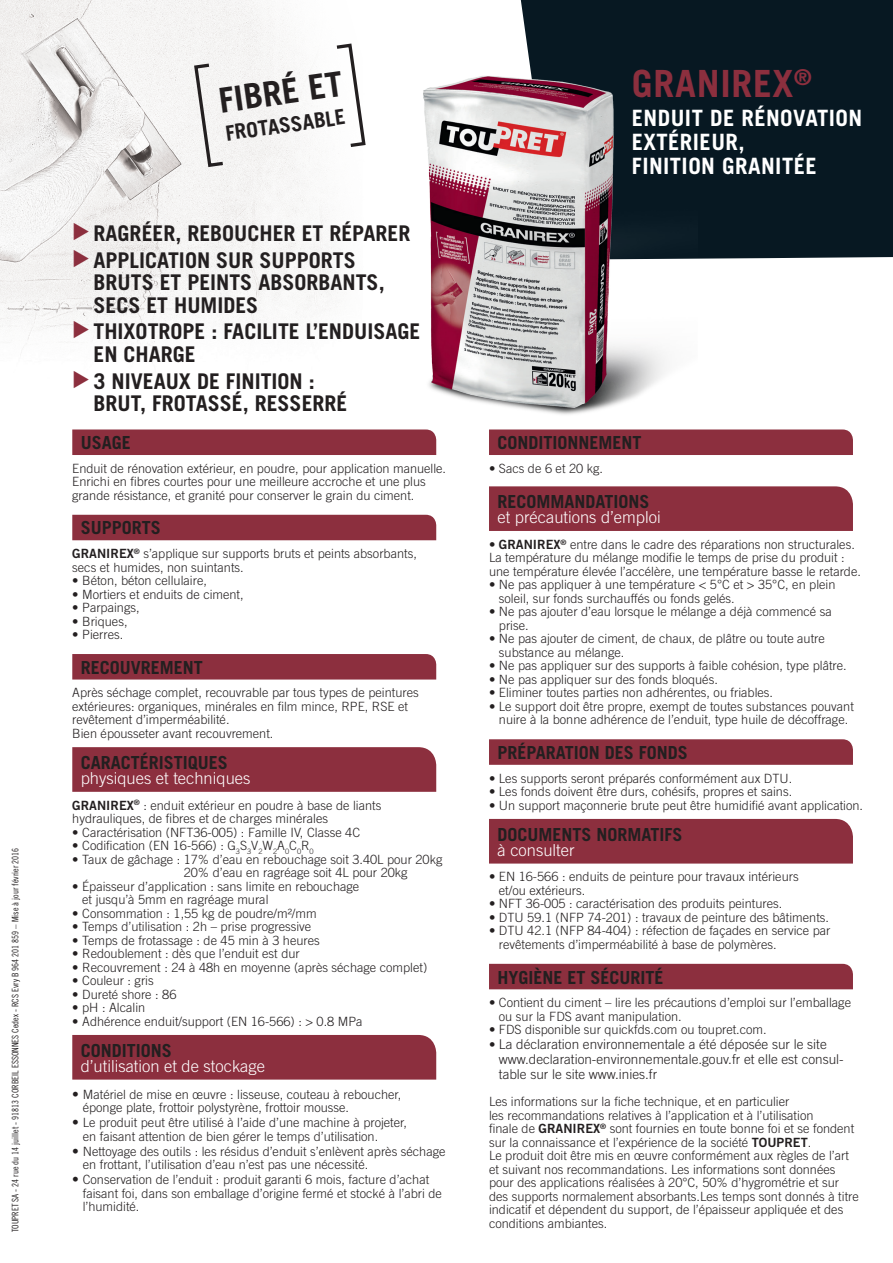
<style>
.page{position:relative;width:893px;height:1263px;background:#fff}
.page>*{position:absolute;margin:0;border:0;box-sizing:border-box;transform-origin:0 0}
.t1{font:700 37.5px "Trade Gothic";letter-spacing:.02em;color:#8c2f3e}
.t2{font:700 34.5px "Trade Gothic";color:#231f20}
.t3{font:700 22.5px/24px "Trade Gothic";letter-spacing:.02em;color:#fff}
.t4{font:700 21.6px/22.5px "Trade Gothic";color:#231f20}
.t5{font:700 21px "Trade Gothic";color:#231f20}
.t6{font:700 18px "Trade Gothic";color:#231f20}
.t7{font:300 16.5px "Trade Gothic";color:#fff}
.t8{font:300 13.5px/15px "Trade Gothic";color:#231f20}
.t9{font:300 12.75px/13.5px "Trade Gothic";color:#231f20}
.t10{font:9px "Trade Gothic Cond Eighteen";color:#231f20}
.s1{font-family:"Trade Gothic Bold Two";font-weight:400}
.s2{font-size:13.5px}
.s3{font-size:12.75px}
</style>
<div class="page">
<img style="left:0;top:0;width:339px;height:354px">
<div style="left:520px;top:0;width:373px;height:259px;background:#071822"></div>
<svg style="left:192px;top:61px;width:34px;height:108px"></svg>
<svg style="left:333px;top:42px;width:33px;height:107px"></svg>
<div style="left:72px;top:429px;width:364px;height:26px;background:#8c2f3e"></div>
<div style="left:72px;top:515px;width:364px;height:25px;background:#8c2f3e"></div>
<div style="left:72px;top:654px;width:364px;height:25px;background:#8c2f3e"></div>
<div style="left:72px;top:747px;width:364px;height:45px;background:#8c2f3e"></div>
<div style="left:72px;top:1035px;width:364px;height:44px;background:#8c2f3e"></div>
<div style="left:489px;top:429px;width:364px;height:26px;background:#8c2f3e"></div>
<div style="left:489px;top:486px;width:364px;height:45px;background:#8c2f3e"></div>
<svg style="left:489px;top:739px;width:364px;height:26px;background:#8e3341"></svg>
<div style="left:489px;top:819px;width:364px;height:44px;background:#8c2f3e"></div>
<div style="left:489px;top:964px;width:364px;height:25px;background:#8c2f3e"></div>
<img style="left:423px;top:60px;width:274px;height:355px">
<svg style="left:73px;top:223px;width:16px;height:44px"></svg>
<svg style="left:73px;top:321px;width:16px;height:17px"></svg>
<p class="t10" style="left:10px;top:1232px;width:386px;rotate:-90deg">TOUPRET SA - 24 rue du 14 juillet - 91813 CORBEIL ESSONNES Cedex - RCS Evry B 964 201 859 – Mise à jour février 2016</p>
<h2 class="t2" style="left:216px;top:80px;width:126px;rotate:-8deg">FIBRÉ ET</h2>
<h3 class="t5" style="left:224px;top:120px;width:122px;rotate:-8deg">FROTASSABLE</h3>
<h3 class="t4" style="left:94px;top:219px;width:318px;line-height:26.7px">RAGRÉER, REBOUCHER ET RÉPARER<br>APPLICATION SUR SUPPORTS</h3>
<h3 class="t4" style="left:94px;top:271px;width:293px">BRUTS ET PEINTS ABSORBANTS,<br>SECS ET HUMIDES</h3>
<h3 class="t4" style="left:94px;top:320px;width:328px">THIXOTROPE : FACILITE L’ENDUISAGE<br>EN CHARGE</h3>
<h3 class="t4" style="left:94px;top:369px;width:255px">3 NIVEAUX DE FINITION :<br>BRUT, FROTASSÉ, RESSERRÉ</h3>
<h3 class="t6" style="left:81px;top:432px;width:52px">USAGE</h3>
<p class="t9" style="left:72px;top:461px;width:375px">Enduit de rénovation extérieur, en poudre, pour application manuelle.<br>Enrichi en fibres courtes pour une meilleure accroche et une plus grande résistance, et granité pour conserver le grain du ciment.</p>
<h3 class="t6" style="left:81px;top:517px;width:82px">SUPPORTS</h3>
<p class="t9" style="left:72px;top:547px;width:346px"><span class="s1">GRANIREX</span><sup>®</sup> s’applique sur supports bruts et peints absorbants, secs et humides, non suintants.</p>
<p class="t9" style="left:72px;top:574px;width:136px">• Béton, béton cellulaire,</p>
<p class="t9" style="left:72px;top:587px;width:173px">• Mortiers et enduits de ciment,</p>
<p class="t9" style="left:72px;top:601px;width:69px">• Parpaings,</p>
<p class="t9" style="left:72px;top:614px;width:57px">• Briques,</p>
<p class="t9" style="left:72px;top:628px;width:52px">• Pierres.</p>
<h3 class="t6" style="left:81px;top:656px;width:124px">RECOUVREMENT</h3>
<p class="t9" style="left:72px;top:686px;width:348px">Après séchage complet, recouvrable par tous types de peintures extérieures: organiques, minérales en film mince, RPE, RSE et revêtement d’imperméabilité.<br>Bien épousseter avant recouvrement.</p>
<h3 class="t6" style="left:81px;top:751px;width:149px">CARACTÉRISTIQUES</h3>
<p class="t7" style="left:81px;top:768px;width:171px">physiques et techniques</p>
<p class="t9" style="left:72px;top:798px;width:311px"><span class="s1">GRANIREX</span><sup>®</sup> : enduit extérieur en poudre à base de liants hydrauliques, de fibres et de charges minérales</p>
<p class="t9" style="left:72px;top:825px;width:289px">• Caractérisation (NFT36-005) : Famille IV, Classe 4C</p>
<p class="t9" style="left:72px;top:839px;width:243px">• Codification (EN 16-566) : G<sub>3</sub>S<sub>3</sub>V<sub>2</sub>W<sub>2</sub>A<sub>0</sub>C<sub>0</sub>R<sub>0</sub></p>
<p class="t9" style="left:184px;top:852px;width:260px;text-indent:-111px">• Taux de gâchage : 17% d’eau en rebouchage soit 3.40L pour 20kg<br>20% d’eau en ragréage soit 4L pour 20kg</p>
<p class="t9" style="left:82px;top:879px;width:278px;text-indent:-10px">• Épaisseur d’application : sans limite en rebouchage et jusqu’à 5mm en ragréage mural</p>
<p class="t9" style="left:72px;top:906px;width:246px">• Consommation : 1,55 kg de poudre/m²/mm</p>
<p class="t9" style="left:72px;top:920px;width:240px">• Temps d’utilisation : 2h – prise progressive</p>
<p class="t9" style="left:72px;top:933px;width:249px">• Temps de frotassage : de 45 min à 3 heures</p>
<p class="t9" style="left:72px;top:947px;width:229px">• Redoublement : dès que l’enduit est dur</p>
<p class="t9" style="left:72px;top:960px;width:356px">• Recouvrement : 24 à 48h en moyenne (après séchage complet)</p>
<p class="t9" style="left:72px;top:974px;width:83px">• Couleur : gris</p>
<p class="t9" style="left:72px;top:987px;width:106px">• Dureté shore : 86</p>
<p class="t9" style="left:72px;top:1001px;width:74px">• pH : Alcalin</p>
<p class="t9" style="left:72px;top:1014px;width:292px">• Adhérence enduit/support (EN 16-566) : &gt; 0.8 MPa</p>
<h3 class="t6" style="left:81px;top:1039px;width:93px">CONDITIONS</h3>
<p class="t7" style="left:81px;top:1056px;width:186px">d’utilisation et de stockage</p>
<p class="t9" style="left:83px;top:1087px;width:320px;text-indent:-11px"><span class="s2">•</span> Matériel de mise en œuvre : lisseuse, couteau à reboucher, éponge plate, frottoir polystyrène, frottoir mousse.</p>
<p class="t9" style="left:83px;top:1116px;width:326px;text-indent:-11px"><span class="s2">•</span> Le produit peut être utilisé à l’aide d’une machine à projeter, en faisant attention de bien gérer le temps d’utilisation.</p>
<p class="t9" style="left:83px;top:1144px;width:364px;text-indent:-11px"><span class="s2">•</span> Nettoyage des outils : les résidus d’enduit s’enlèvent après séchage en frottant, l’utilisation d’eau n’est pas une nécessité.</p>
<p class="t9" style="left:83px;top:1173px;width:361px;text-indent:-11px"><span class="s2">•</span> Conservation de l’enduit : produit garanti 6 mois, facture d’achat faisant foi, dans son emballage d’origine fermé et stocké à l’abri de l’humidité.</p>
<h1 class="t1" style="left:632px;top:61px;width:181px">GRANIREX<sup>®</sup></h1>
<h3 class="t3" style="left:632px;top:105px;width:232px">ENDUIT DE RÉNOVATION<br>EXTÉRIEUR,<br>FINITION GRANITÉE</h3>
<h3 class="t6" style="left:497px;top:432px;width:146px">CONDITIONNEMENT</h3>
<p class="t9" style="left:489px;top:461px;width:116px">• Sacs de 6 et 20 kg.</p>
<h3 class="t6" style="left:497px;top:491px;width:154px">RECOMMANDATIONS</h3>
<p class="t7" style="left:497px;top:507px;width:165px">et précautions d’emploi</p>
<p class="t9" style="left:489px;top:537px;width:373px">• <span class="s1">GRANIREX</span><sup>®</sup> entre dans le cadre des réparations non structurales.<br>La température du mélange modifie le temps de prise du produit : une température élevée l’accélère, une température basse le retarde.</p>
<p class="t9" style="left:499px;top:578px;width:338px;text-indent:-10px">• Ne pas appliquer à une température &lt; 5°C et &gt; 35°C, en plein soleil, sur fonds surchauffés ou fonds gelés.</p>
<p class="t9" style="left:499px;top:605px;width:334px;text-indent:-10px">• Ne pas ajouter d’eau lorsque le mélange a déjà commencé sa prise.</p>
<p class="t9" style="left:499px;top:632px;width:327px;text-indent:-10px">• Ne pas ajouter de ciment, de chaux, de plâtre ou toute autre substance au mélange.</p>
<p class="t9" style="left:489px;top:659px;width:359px">• Ne pas appliquer sur des supports à faible cohésion, type plâtre.</p>
<p class="t9" style="left:489px;top:672px;width:230px">• Ne pas appliquer sur des fonds bloqués.</p>
<p class="t9" style="left:489px;top:686px;width:286px">• Eliminer toutes parties non adhérentes, ou friables.</p>
<p class="t9" style="left:489px;top:699px;width:366px;text-align:center">• Le support doit être propre, exempt de toutes substances pouvant nuire à la bonne adhérence de l’enduit, type huile de décoffrage.</p>
<h3 class="t6" style="left:497px;top:741px;width:192px">PRÉPARATION DES FONDS</h3>
<p class="t9" style="left:489px;top:771px;width:305px">• Les supports seront préparés conformément aux DTU.</p>
<p class="t9" style="left:489px;top:785px;width:305px">• Les fonds doivent être durs, cohésifs, propres et sains.</p>
<p class="t9" style="left:489px;top:798px;width:376px">• Un support maçonnerie brute peut être humidifié avant application.</p>
<h3 class="t6" style="left:497px;top:823px;width:187px">DOCUMENTS NORMATIFS</h3>
<p class="t7" style="left:497px;top:840px;width:79px">à consulter</p>
<p class="t9" style="left:499px;top:870px;width:301px;text-indent:-10px">• EN 16-566 : enduits de peinture pour travaux intérieurs et/ou extérieurs.</p>
<p class="t9" style="left:489px;top:897px;width:295px">• NFT 36-005 : caractérisation des produits peintures.</p>
<p class="t9" style="left:489px;top:910px;width:342px">• DTU 59.1 (NFP 74-201) : travaux de peinture des bâtiments.</p>
<p class="t9" style="left:499px;top:924px;width:333px;text-indent:-10px">• DTU 42.1 (NFP 84-404) : réfection de façades en service par revêtements d’imperméabilité à base de polymères.</p>
<h3 class="t6" style="left:497px;top:966px;width:168px">HYGIÈNE ET SÉCURITÉ</h3>
<p class="t9" style="left:499px;top:996px;width:354px;text-indent:-10px">• Contient du ciment – lire les précautions d’emploi sur l’emballage ou sur la FDS avant manipulation.</p>
<p class="t9" style="left:489px;top:1023px;width:279px">• FDS disponible sur quickfds.com ou toupret.com.</p>
<p class="t8" style="left:499px;top:1036px;width:346px;text-indent:-10px"><span class="s3">•</span> La déclaration environnementale a été déposée sur le site www.declaration-environnementale.gouv.fr et elle est consul&shy;table sur le site www.inies.fr</p>
<p class="t9" style="left:489px;top:1095px;width:371px">Les informations sur la fiche technique, et en particulier<br>les recommandations relatives à l’application et à l’utilisation<br>finale de <span class="s1">GRANIREX</span><sup>®</sup> sont fournies en toute bonne foi et se fondent sur la connaissance et l’expérience de la société <span class="s1">TOUPRET</span>.<br>Le produit doit être mis en œuvre conformément aux règles de l’art et suivant nos recommandations. Les informations sont données pour des applications réalisées à 20°C, 50% d’hygrométrie et sur des supports normalement absorbants.Les temps sont donnés à titre indicatif et dépendent du support, de l’épaisseur appliquée et des conditions ambiantes.</p>
</div>
